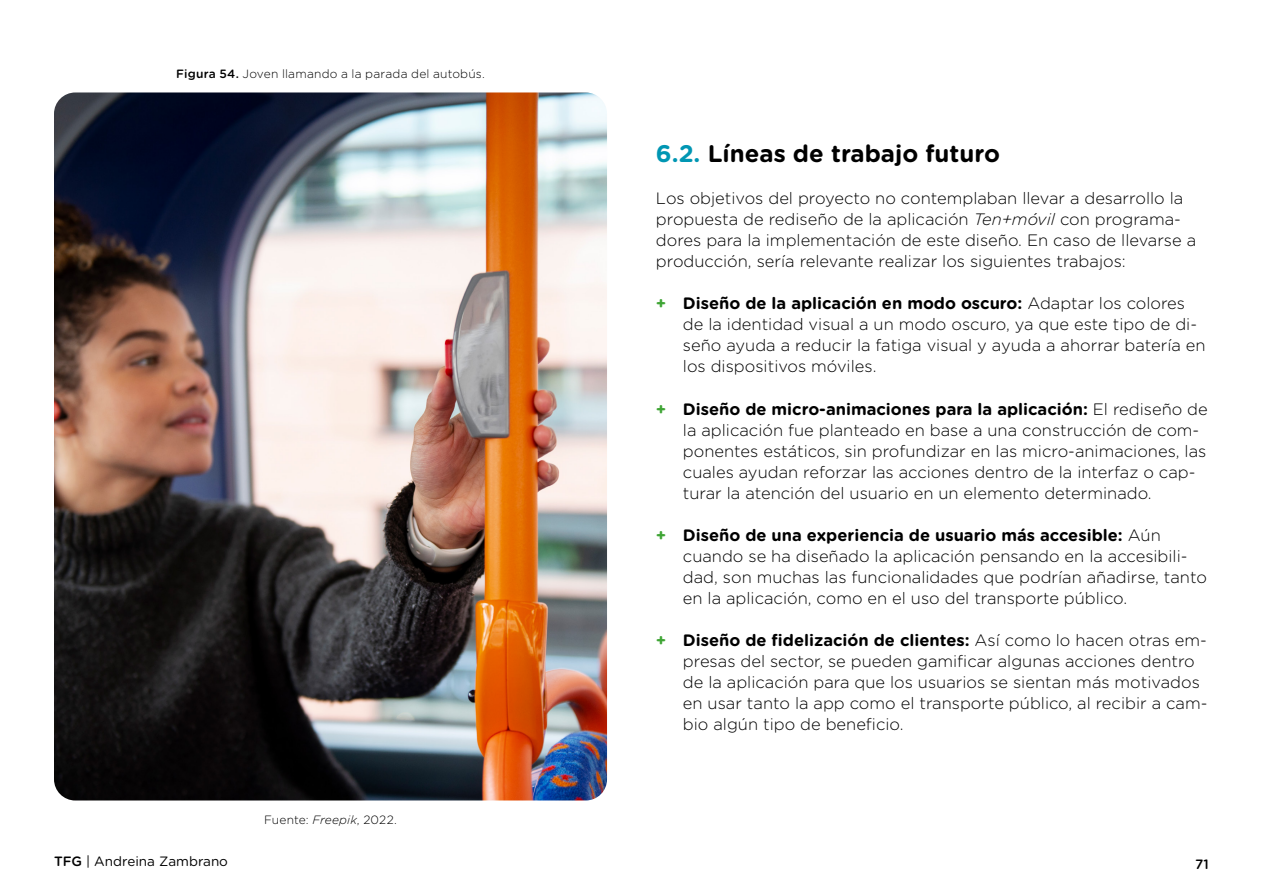
<style>
.page{position:relative;width:1263px;height:893px;background:#fff}
.page>*{position:absolute;margin:0;border:0;box-sizing:border-box;transform-origin:0 0}
.t1{font:700 24px "Gotham Rounded";color:#000}
.t2{font:300 16.5px/21px "Gotham Rounded";color:#000}
.t3{font:13.5px "Gotham Rounded";color:#000}
.t4{font:500 13.5px "Gotham Rounded";color:#000}
.t5{font:300 12px "Gotham Rounded";letter-spacing:.02em;color:#000}
.s1{font-weight:500}
.s2{font-style:italic}
.s3{color:#0096b3}
.s4{font-weight:700;color:#3fa535}
.s5{font-weight:700}
</style>
<div class="page">
<img style="left:54px;top:92px;width:553px;height:708px">
<p class="t5" style="left:176px;top:65px;width:310px"><span class="s1">Figura 54.</span> Joven llamando a la parada del autobús.</p>
<p class="t5" style="left:264px;top:812px;width:134px">Fuente: <span class="s2">Freepik</span>, 2022.</p>
<h1 class="t1" style="left:656px;top:136px;width:346px"><span class="s3">6.2.</span> Líneas de trabajo futuro</h1>
<p class="t2" style="left:656px;top:187px;width:542px">Los objetivos del proyecto no contemplaban llevar a desarrollo la propuesta de rediseño de la aplicación <span class="s2">Ten+móvil</span> con programa&shy;dores para la implementación de este diseño. En caso de llevarse a producción, sería relevante realizar los siguientes trabajos:</p>
<p class="t2" style="left:683px;top:292px;width:524px;text-indent:-27px"><span class="s4">+</span> <span class="s5">Diseño de la aplicación en modo oscuro:</span> Adaptar los colores de la identidad visual a un modo oscuro, ya que este tipo de di&shy;seño ayuda a reducir la fatiga visual y ayuda a ahorrar batería en los dispositivos móviles.</p>
<p class="t2" style="left:683px;top:397px;width:526px;text-indent:-27px"><span class="s4">+</span> <span class="s5">Diseño de micro-animaciones para la aplicación:</span> El rediseño de la aplicación fue planteado en base a una construcción de com&shy;ponentes estáticos, sin profundizar en las micro-animaciones, las cuales ayudan reforzar las acciones dentro de la interfaz o cap&shy;turar la atención del usuario en un elemento determinado.</p>
<p class="t2" style="left:683px;top:524px;width:525px;text-indent:-27px"><span class="s4">+</span> <span class="s5">Diseño de una experiencia de usuario más accesible:</span> Aún cuando se ha diseñado la aplicación pensando en la accesibili&shy;dad, son muchas las funcionalidades que podrían añadirse, tanto en la aplicación, como en el uso del transporte público.</p>
<p class="t2" style="left:683px;top:629px;width:526px;text-indent:-27px"><span class="s4">+</span> <span class="s5">Diseño de fidelización de clientes:</span> Así como lo hacen otras em&shy;presas del sector, se pueden gamificar algunas acciones dentro de la aplicación para que los usuarios se sientan más motivados en usar tanto la app como el transporte público, al recibir a cam&shy;bio algún tipo de beneficio.</p>
<p class="t3" style="left:54px;top:852px;width:176px"><span class="s1">TFG</span> | Andreina Zambrano</p>
<p class="t4" style="left:1195px;top:855px;width:15px">71</p>
</div>
